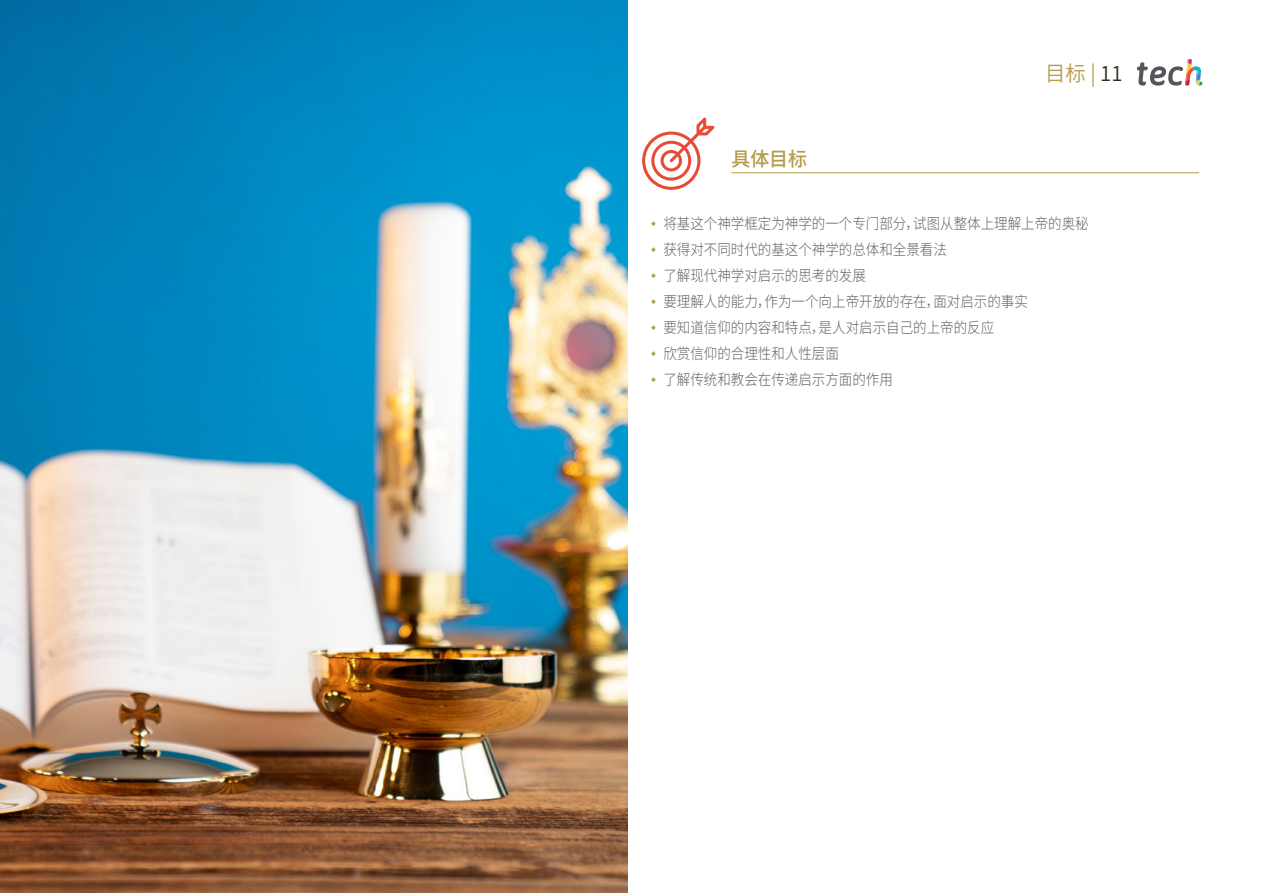
<style>
.page{position:relative;width:1263px;height:893px;background:#fff}
.page>*{position:absolute;margin:0;border:0;box-sizing:border-box;transform-origin:0 0}
.t1{font:21px "Source Han Sans CN";color:#b49c4b}
.t2{font:500 19.5px "Source Han Sans CN";color:#b49c4b}
.t3{font:300 15px/26px "Source Han Sans CN";color:#61646a;scale:.9 1}
.s1{color:#312e20}
</style>
<div class="page">
<hr style="left:731px;top:172px;width:468px;height:1px;background:#b49c4b">
<svg style="left:642px;top:117px;width:72px;height:73px"></svg>
<img style="left:0;top:0;width:628px;height:893px">
<svg style="left:1137px;top:59px;width:65px;height:27px"></svg>
<h2 class="t2" style="left:731px;top:147px;width:77px">具体目标</h2>
<h1 class="t1" style="left:1045px;top:61px;width:79px">目标 | <span class="s1">11</span></h1>
<p class="t3" style="left:663px;top:211px;width:474px">将基这个神学框定为神学的一个专门部分，试图从整体上理解上帝的奥秘获得对不同时代的基这个神学的总体和全景看法<br>了解现代神学对启示的思考的发展<br>要理解人的能力，作为一个向上帝开放的存在，面对启示的事实<br>要知道信仰的内容和特点，是人对启示自己的上帝的反应<br>欣赏信仰的合理性和人性层面<br>了解传统和教会在传递启示方面的作用</p>
</div>
